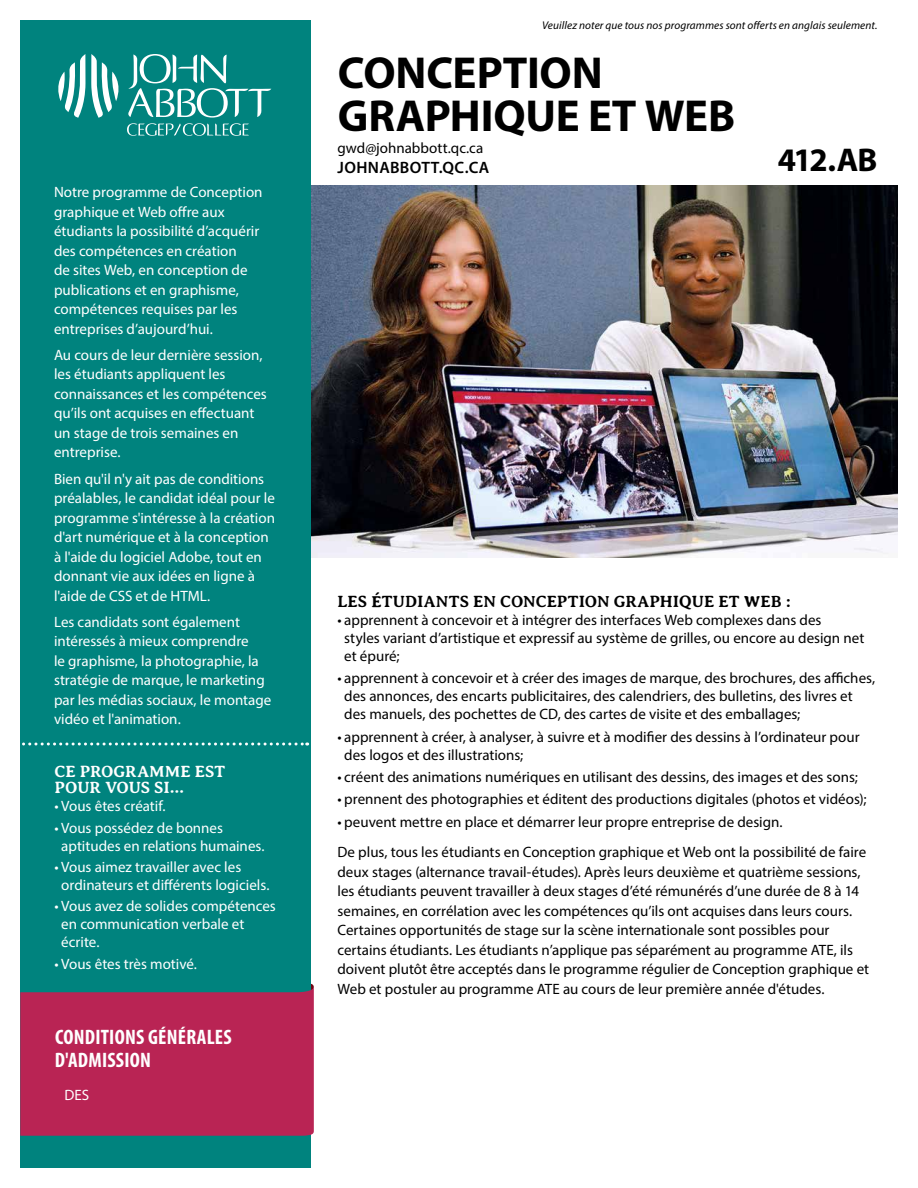
<style>
.page{position:relative;width:918px;height:1188px;background:#fff}
.page>*{position:absolute;margin:0;border:0;box-sizing:border-box;transform-origin:0 0}
.t1{font:700 45px/43.5px "Myriad Pro";letter-spacing:-.005em;color:#000}
.t2{font:700 33px "Myriad Pro";color:#000}
.t3{font:700 condensed 21px/22.5px "Myriad Pro";letter-spacing:.01em;color:#fff}
.t4{font:700 16.5px "Averia Serif Libre";letter-spacing:.005em;color:#000}
.t5{font:700 16.5px/16.5px "Averia Serif Libre";letter-spacing:-.005em;color:#fff}
.t6{font:600 16.5px "Myriad Pro";letter-spacing:.02em;color:#000}
.t7{font:15px/19.5px "Myriad Pro";color:#000}
.t8{font:15px/19.5px "Myriad Pro";color:#fff}
.t9{font:italic 11.25px "Myriad Pro";letter-spacing:.01em;color:#000}
</style>
<div class="page">
<img style="left:310px;top:186px;width:588px;height:371px">
<svg style="left:310px;top:983px;width:4px;height:4px"></svg>
<div style="left:20px;top:20px;width:290px;height:1148px;background:#00837e"></div>
<div style="left:20px;top:987px;width:294px;height:149px;background:#b92454"></div>
<svg style="left:22px;top:743px;width:286px;height:3px"></svg>
<svg style="left:58px;top:54px;width:27px;height:64px"></svg>
<svg style="left:91px;top:54px;width:180px;height:82px"></svg>
<p class="t8" style="left:54px;top:182px;width:210px">Notre programme de Conception graphique et Web offre aux étudiants la possibilité d’acquérir des compétences en création<br>de sites Web, en conception de publications et en graphisme, compétences requises par les entreprises d’aujourd’hui.</p>
<p class="t8" style="left:54px;top:345px;width:214px">Au cours de leur dernière session, les étudiants appliquent les connaissances et les compétences qu’ils ont acquises en effectuant un stage de trois semaines en entreprise.</p>
<p class="t8" style="left:54px;top:468px;width:223px">Bien qu'il n'y ait pas de conditions préalables, le candidat idéal pour le programme s'intéresse à la création d'art numérique et à la conception à l'aide du logiciel Adobe, tout en donnant vie aux idées en ligne à l'aide de CSS et de HTML.</p>
<p class="t8" style="left:54px;top:612px;width:219px">Les candidats sont également intéressés à mieux comprendre<br>le graphisme, la photographie, la stratégie de marque, le marketing par les médias sociaux, le montage vidéo et l'animation.</p>
<p class="t5" style="left:55px;top:763px;width:172px">CE PROGRAMME EST<br>POUR VOUS SI…</p>
<p class="t8" style="left:55px;top:796px;width:112px">• Vous êtes créatif.</p>
<p class="t8" style="left:61px;top:818px;width:205px;line-height:18px;text-indent:-7px">• Vous possédez de bonnes aptitudes en relations humaines.</p>
<p class="t8" style="left:61px;top:858px;width:210px;line-height:18px;text-indent:-7px">• Vous aimez travailler avec les ordinateurs et différents logiciels.</p>
<p class="t8" style="left:61px;top:897px;width:216px;line-height:18px;text-indent:-7px">• Vous avez de solides compétences en communication verbale et écrite.</p>
<p class="t8" style="left:55px;top:954px;width:144px">• Vous êtes très motivé.</p>
<h3 class="t3" style="left:55px;top:1026px;width:178px">CONDITIONS GÉNÉRALES<br>D'ADMISSION</h3>
<p class="t8" style="left:64px;top:1085px;width:26px">DES</p>
<p class="t9" style="left:542px;top:18px;width:337px">Veuillez noter que tous nos programmes sont offerts en anglais seulement.</p>
<h1 class="t1" style="left:338px;top:49px;width:399px">CONCEPTION<br>GRAPHIQUE ET WEB</h1>
<p class="t7" style="left:338px;top:138px;width:147px">gwd@johnabbott.qc.ca</p>
<h2 class="t2" style="left:778px;top:139px;width:101px">412.AB</h2>
<p class="t6" style="left:338px;top:157px;width:153px">JOHNABBOTT.QC.CA</p>
<p class="t4" style="left:338px;top:592px;width:455px">LES ÉTUDIANTS EN CONCEPTION GRAPHIQUE ET WEB :</p>
<p class="t7" style="left:344px;top:611px;width:522px;line-height:18px;text-indent:-7px">• apprennent à concevoir et à intégrer des interfaces Web complexes dans des<br>styles variant d’artistique et expressif au système de grilles, ou encore au design net et épuré;</p>
<p class="t7" style="left:344px;top:669px;width:533px;line-height:18px;text-indent:-7px">• apprennent à concevoir et à créer des images de marque, des brochures, des affiches, des annonces, des encarts publicitaires, des calendriers, des bulletins, des livres et des manuels, des pochettes de CD, des cartes de visite et des emballages;</p>
<p class="t7" style="left:344px;top:727px;width:517px;line-height:18px;text-indent:-7px">• apprennent à créer, à analyser, à suivre et à modifier des dessins à l’ordinateur pour des logos et des illustrations;</p>
<p class="t7" style="left:338px;top:767px;width:522px">• créent des animations numériques en utilisant des dessins, des images et des sons;</p>
<p class="t7" style="left:338px;top:789px;width:531px">• prennent des photographies et éditent des productions digitales (photos et vidéos);</p>
<p class="t7" style="left:338px;top:806px;width:530px;line-height:30.6px">• peuvent mettre en place et démarrer leur propre entreprise de design.<br>De plus, tous les étudiants en Conception graphique et Web ont la possibilité de faire</p>
<p class="t7" style="left:338px;top:862px;width:533px">deux stages (alternance travail-études). Après leurs deuxième et quatrième sessions, les étudiants peuvent travailler à deux stages d’été rémunérés d’une durée de 8 à 14 semaines, en corrélation avec les compétences qu’ils ont acquises dans leurs cours.<br>Certaines opportunités de stage sur la scène internationale sont possibles pour certains étudiants. Les étudiants n’applique pas séparément au programme ATE, ils doivent plutôt être acceptés dans le programme régulier de Conception graphique et Web et postuler au programme ATE au cours de leur première année d'études.</p>
</div>
